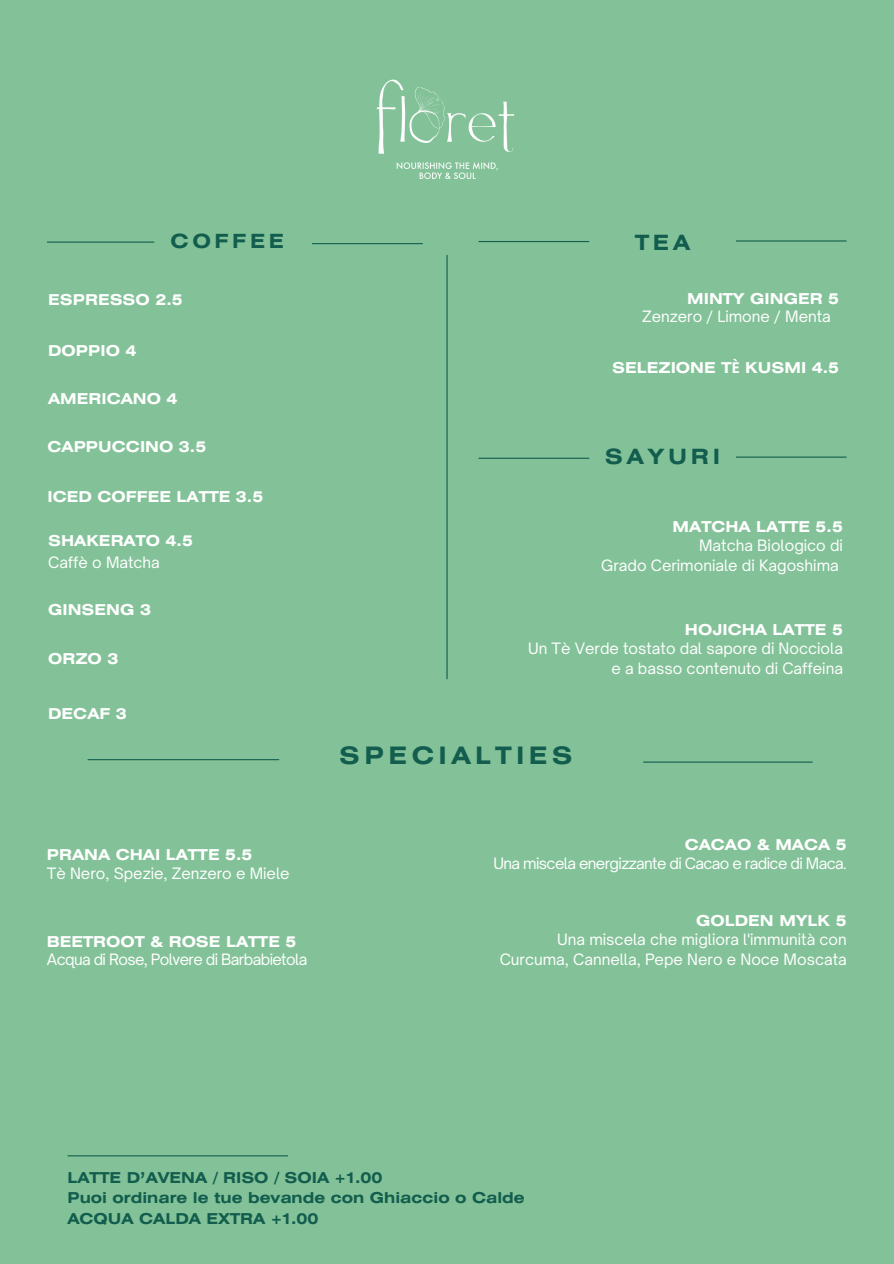
<style>
.page{position:relative;width:894px;height:1264px;background:#fff}
.page>*{position:absolute;margin:0;border:0;box-sizing:border-box;transform-origin:0 0}
.t1{font:700 24px "Helios Ext";letter-spacing:.185em;color:#125d4d}
.t2{font:700 21px "Helios Ext";letter-spacing:.185em;color:#125d4d}
.t3{font:700 19.5px "Helios Ext";letter-spacing:.185em;color:#125d4d}
.t4{font:15px "Open Sauce One";color:#fff}
.t5{font:700 15px "Helios Ext";color:#fff}
.t6{font:700 15px/20.2px "Helios Ext";color:#125d4d}
.t7{font:15px "Open Sauce One";letter-spacing:-.04em;color:#fff}
.s1{font-family:"Noto Sans"}
</style>
<div class="page">
<div style="left:0;top:0;width:893px;height:1263px;background:#83c298"></div>
<hr style="left:47px;top:241px;width:107px;height:2px;background:#125d4d">
<hr style="left:312px;top:243px;width:110px;height:1px;background:#125d4d">
<hr style="left:446px;top:255px;width:1px;height:423px;background:#125d4d">
<hr style="left:88px;top:759px;width:191px;height:1px;background:#125d4d">
<hr style="left:643px;top:761px;width:169px;height:1px;background:#125d4d">
<hr style="left:68px;top:1155px;width:219px;height:1px;background:#125d4d">
<hr style="left:479px;top:241px;width:109px;height:1px;background:#125d4d">
<hr style="left:736px;top:240px;width:110px;height:1px;background:#125d4d">
<img style="left:376px;top:79px;width:139px;height:100px">
<hr style="left:479px;top:457px;width:109px;height:2px;background:#125d4d">
<hr style="left:736px;top:456px;width:110px;height:1px;background:#125d4d">
<p class="t3" style="left:170px;top:233px;width:115px">COFFEE</p>
<h2 class="t5" style="left:48px;top:294px;width:136px">ESPRESSO 2.5</h2>
<h3 class="t5" style="left:48px;top:345px;width:90px">DOPPIO 4</h3>
<h3 class="t5" style="left:48px;top:393px;width:131px">AMERICANO 4</h3>
<h3 class="t5" style="left:47px;top:441px;width:160px">CAPPUCCINO 3.5</h3>
<h3 class="t5" style="left:47px;top:491px;width:217px">ICED COFFEE LATTE 3.5</h3>
<h3 class="t5" style="left:48px;top:535px;width:146px">SHAKERATO 4.5</h3>
<p class="t4" style="left:48px;top:553px;width:113px">Caffè o Matcha</p>
<p class="t5" style="left:48px;top:604px;width:104px">GINSENG 3</p>
<h3 class="t5" style="left:48px;top:653px;width:72px">ORZO 3</h3>
<h3 class="t5" style="left:48px;top:708px;width:80px">DECAF 3</h3>
<h3 class="t5" style="left:47px;top:849px;width:207px">PRANA CHAI LATTE 5.5</h3>
<p class="t4" style="left:47px;top:863px;width:244px">Tè Nero, Spezie, Zenzero e Miele</p>
<p class="t5" style="left:47px;top:935px;width:251px">BEETROOT &amp; ROSE LATTE 5</p>
<p class="t7" style="left:47px;top:950px;width:262px">Acqua di Rose, Polvere di Barbabietola</p>
<h2 class="t2" style="left:634px;top:234px;width:57px">TEA</h2>
<h3 class="t5" style="left:687px;top:292px;width:153px">MINTY GINGER 5</h3>
<h2 class="t4" style="left:642px;top:307px;width:190px">Zenzero / Limone / Menta</h2>
<h3 class="t5" style="left:612px;top:362px;width:229px">SELEZIONE T<span class="s1">È</span> KUSMI 4.5</h3>
<h4 class="t2" style="left:604px;top:448px;width:117px">SAYURI</h4>
<p class="t5" style="left:672px;top:521px;width:172px">MATCHA LATTE 5.5</p>
<h3 class="t4" style="left:699px;top:535px;width:145px">Matcha Biologico di</h3>
<p class="t4" style="left:601px;top:556px;width:239px">Grado Cerimoniale di Kagoshima</p>
<h3 class="t5" style="left:684px;top:624px;width:159px">HOJICHA LATTE 5</h3>
<p class="t4" style="left:528px;top:638px;width:316px">Un Tè Verde tostato dal sapore di Nocciola</p>
<p class="t4" style="left:611px;top:659px;width:233px">e a basso contenuto di Caffeina</p>
<h3 class="t1" style="left:339px;top:746px;width:235px">SPECIALTIES</h3>
<h3 class="t5" style="left:684px;top:839px;width:163px">CACAO &amp; MACA 5</h3>
<h1 class="t7" style="left:493px;top:853px;width:355px">Una miscela energizzante di Cacao e radice di Maca.</h1>
<p class="t5" style="left:695px;top:915px;width:152px">GOLDEN MYLK 5</p>
<p class="t4" style="left:557px;top:929px;width:291px">Una miscela che migliora l'immunità con</p>
<h3 class="t4" style="left:499px;top:950px;width:348px">Curcuma, Cannella, Pepe Nero e Noce Moscata</h3>
<h3 class="t6" style="left:67px;top:1168px;width:458px">LATTE D’AVENA / RISO / SOIA +1.00<br>Puoi ordinare le tue bevande con Ghiaccio o Calde<br>ACQUA CALDA EXTRA +1.00</h3>
</div>
